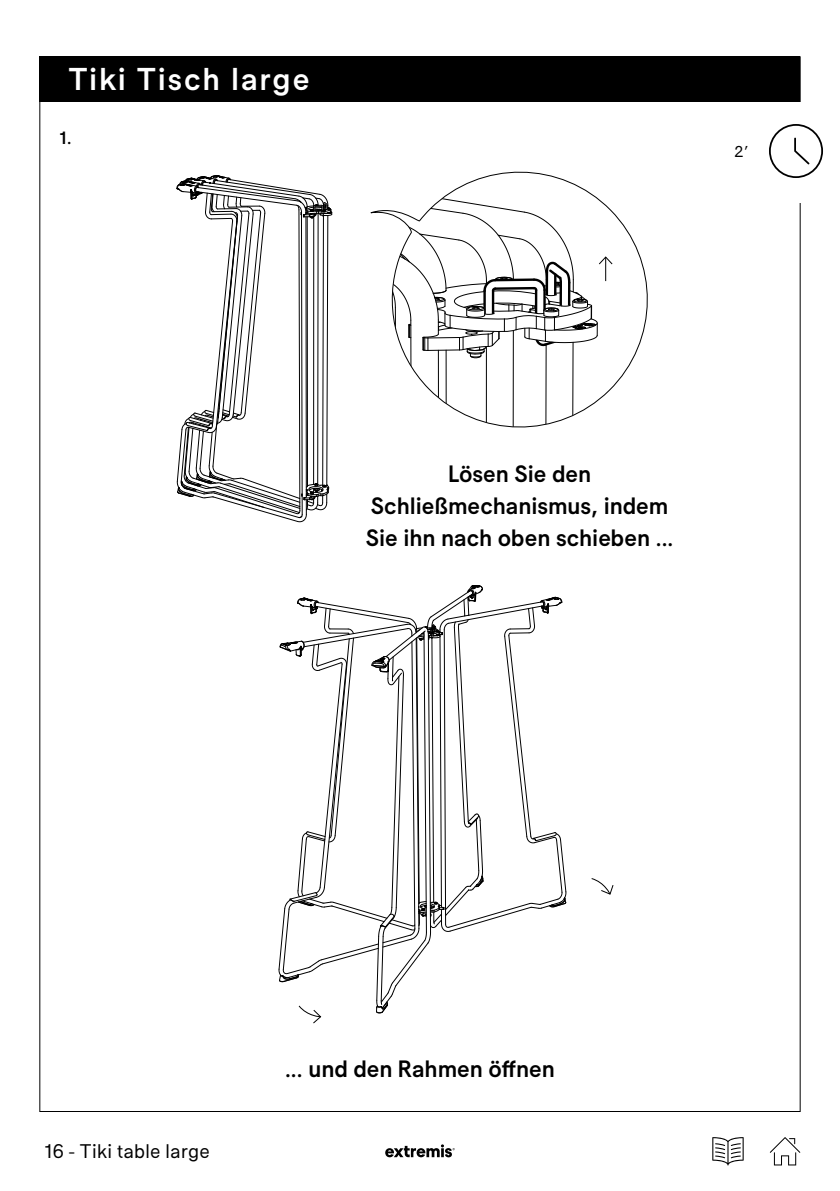
<style>
.page{position:relative;width:840px;height:1191px;background:#fff}
.page>*{position:absolute;margin:0;border:0;box-sizing:border-box;transform-origin:0 0}
.t1{font:500 32px "Extremis Compakt";letter-spacing:.06em;color:#fff}
.t2{font:500 24px/32px "Extremis Compakt";color:#000;text-align:center}
.t3{font:20px "Extremis Compakt";color:#000}
.t4{font:500 18px "Extremis Compakt";color:#000}
.t5{font:16px "Extremis Compakt";color:#000}
</style>
<div class="page">
<svg style="left:769px;top:1137px;width:30px;height:28px"></svg>
<svg style="left:712px;top:1137px;width:31px;height:28px"></svg>
<svg style="left:385px;top:1144px;width:69px;height:13px"></svg>
<div style="left:40px;top:57px;width:759px;height:45px;background:#000"></div>
<svg style="left:769px;top:124px;width:53px;height:54px"></svg>
<svg style="left:177px;top:175px;width:155px;height:347px"></svg>
<svg style="left:279px;top:585px;width:286px;height:439px"></svg>
<svg style="left:591px;top:878px;width:23px;height:17px"></svg>
<svg style="left:512px;top:171px;width:136px;height:216px"></svg>
<svg style="left:370px;top:172px;width:243px;height:256px"></svg>
<h1 class="t1" style="left:69px;top:60px;width:242px">Tiki Tisch large</h1>
<p class="t4" style="left:60px;top:127px;width:14px">1.</p>
<p class="t5" style="left:733px;top:142px;width:16px">2’</p>
<p class="t2" style="left:366px;top:457px;width:309px">Lösen Sie den<br>Schließmechanismus, indem<br>Sie ihn nach oben schieben ...</p>
<p class="t3" style="left:44px;top:1139px;width:167px">16 - Tiki table large</p>
<p class="t2" style="left:285px;top:1052px;width:271px">... und den Rahmen öffnen</p>
</div>
